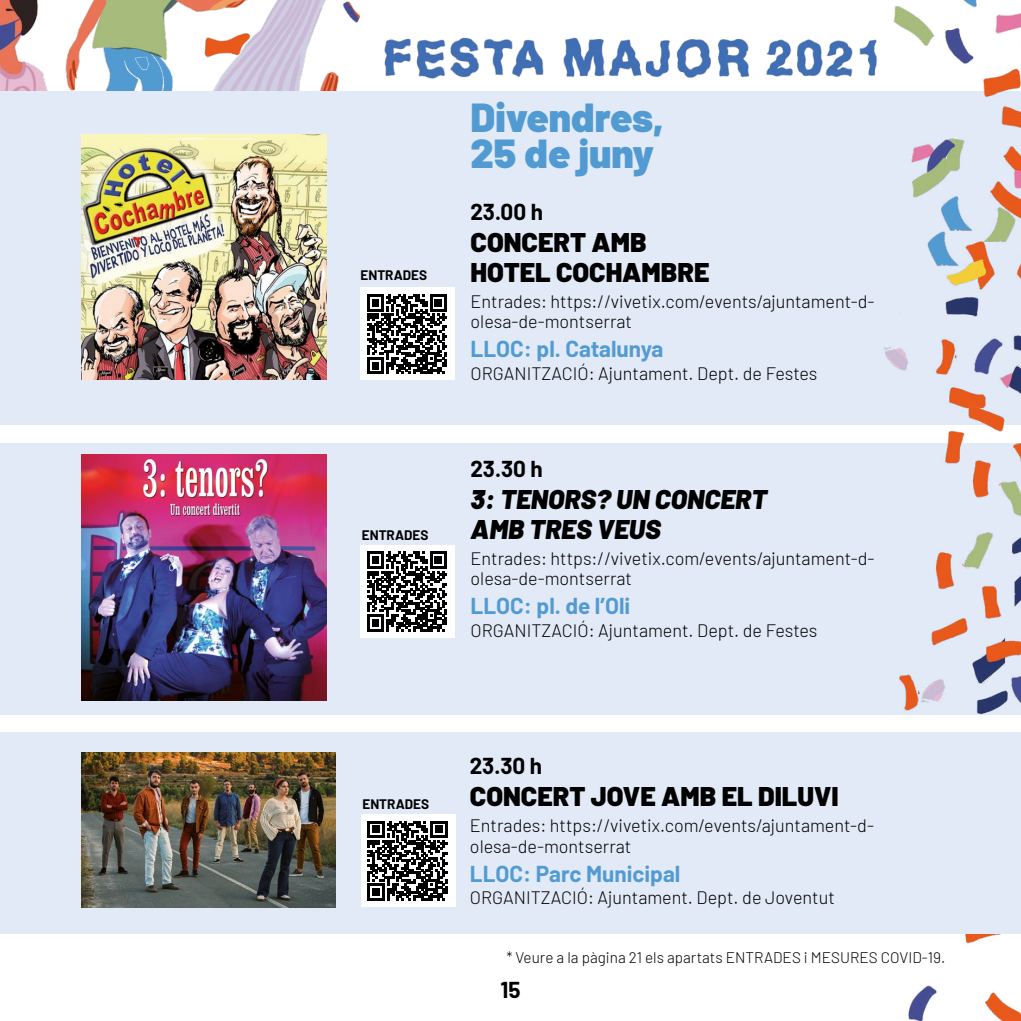
<style>
.page{position:relative;width:1021px;height:1021px;background:#fff}
.page>*{position:absolute;margin:0;border:0;box-sizing:border-box;transform-origin:0 0}
.t1{font:900 40.5px/36px "Barlow";color:#529bd2}
.t2{font:900 27px/29.2px "Barlow";color:#000}
.t3{font:italic 900 27px/29.2px "Barlow";color:#000}
.t4{font:700 22.5px "Barlow";color:#529bd2}
.t5{font:700 22.5px "Barlow";color:#000}
.t6{font:300 18px/20.2px "Barlow";color:#000}
.t7{font:300 15.3px "Barlow";color:#000}
.t8{font:700 13.5px "Barlow";color:#000}
</style>
<div class="page">
<img style="left:0;top:0;width:360px;height:91px">
<img style="left:384px;top:37px;width:476px;height:42px">
<div style="left:0;top:91px;width:1020px;height:333px;background:#e2eaf7"></div>
<div style="left:360px;top:288px;width:95px;height:92px;background:#fff"></div>
<svg style="left:367px;top:294px;width:80px;height:80px"></svg>
<div style="left:0;top:443px;width:1020px;height:272px;background:#e2eaf7"></div>
<div style="left:360px;top:545px;width:95px;height:92px;background:#fff"></div>
<svg style="left:367px;top:551px;width:80px;height:80px"></svg>
<img style="left:860px;top:0;width:160px;height:1020px">
<div style="left:0;top:732px;width:1020px;height:202px;background:#e2eaf7"></div>
<div style="left:361px;top:814px;width:94px;height:92px;background:#fff"></div>
<svg style="left:367px;top:821px;width:80px;height:79px"></svg>
<img style="left:81px;top:752px;width:254px;height:155px">
<img style="left:81px;top:134px;width:246px;height:246px">
<img style="left:81px;top:455px;width:246px;height:245px">
<p class="t8" style="left:360px;top:265px;width:68px">ENTRADES</p>
<p class="t8" style="left:362px;top:525px;width:68px">ENTRADES</p>
<h1 class="t1" style="left:470px;top:96px;width:195px">Divendres,<br>25 de juny</h1>
<p class="t5" style="left:470px;top:196px;width:74px">23.00 h</p>
<h2 class="t2" style="left:470px;top:226px;width:240px">CONCERT AMB<br>HOTEL COCHAMBRE</h2>
<p class="t6" style="left:470px;top:290px;width:405px">Entrades: https://vivetix.com/events/ajuntament-d&shy;olesa-de-montserrat</p>
<p class="t4" style="left:470px;top:332px;width:194px">LLOC: pl. Catalunya</p>
<p class="t6" style="left:470px;top:362px;width:348px">ORGANITZACIÓ: Ajuntament. Dept. de Festes</p>
<p class="t5" style="left:470px;top:452px;width:74px">23.30 h</p>
<h2 class="t3" style="left:470px;top:483px;width:298px">3: TENORS? UN CONCERT<br>AMB TRES VEUS</h2>
<p class="t6" style="left:470px;top:547px;width:405px">Entrades: https://vivetix.com/events/ajuntament-d&shy;olesa-de-montserrat</p>
<p class="t4" style="left:470px;top:589px;width:161px">LLOC: pl. de l’Oli</p>
<p class="t6" style="left:470px;top:619px;width:348px">ORGANITZACIÓ: Ajuntament. Dept. de Festes</p>
<p class="t8" style="left:362px;top:794px;width:68px">ENTRADES</p>
<p class="t5" style="left:470px;top:749px;width:74px">23.30 h</p>
<h2 class="t2" style="left:470px;top:779px;width:370px">CONCERT JOVE AMB EL DILUVI</h2>
<p class="t6" style="left:470px;top:814px;width:405px">Entrades: https://vivetix.com/events/ajuntament-d&shy;olesa-de-montserrat</p>
<p class="t4" style="left:470px;top:856px;width:212px">LLOC: Parc Municipal</p>
<p class="t6" style="left:470px;top:886px;width:366px">ORGANITZACIÓ: Ajuntament. Dept. de Joventut</p>
<p class="t7" style="left:506px;top:946px;width:440px">* Veure a la pàgina 21 els apartats ENTRADES i MESURES COVID-19.</p>
<p class="t5" style="left:500px;top:973px;width:22px">15</p>
</div>
